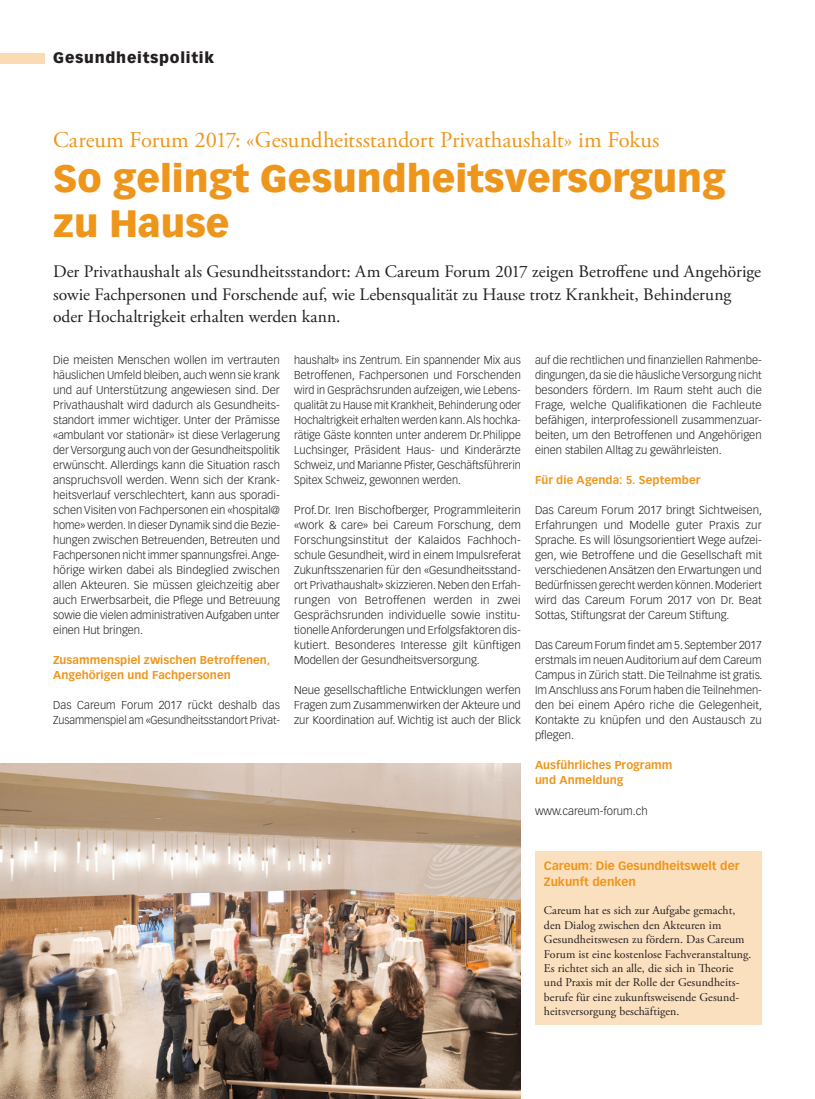
<style>
.page{position:relative;width:815px;height:1099px;background:#fff}
.page>*{position:absolute;margin:0;border:0;box-sizing:border-box;transform-origin:0 0}
.t1{font:900 37.5px/45px "Vectora LT Std";color:#ee961c}
.t2{font:22.5px "Adobe Garamond Pro";color:#ee961c}
.t3{font:17.5px/22.5px "Adobe Garamond Pro";color:#231f20}
.t4{font:900 15px "Vectora LT Std";letter-spacing:.05em;color:#231f20}
.t5{font:11.88px/14.4px "Adobe Garamond Pro";letter-spacing:.005em;color:#231f20}
.t6{font:700 11.88px/16.2px "Vectora LT Std";color:#ee961c}
.t7{font:300 11.25px/15px "Vectora LT Std";color:#231f20;text-align:justify}
.t8{font:700 11.25px/15px "Vectora LT Std";letter-spacing:.005em;color:#ee961c}
</style>
<div class="page">
<div style="left:0;top:53px;width:45px;height:10px;background:#fbdbb3"></div>
<img style="left:0;top:763px;width:521px;height:335px">
<div style="left:535px;top:850px;width:227px;height:174px;background:#fbe0bf"></div>
<h3 class="t4" style="left:53px;top:49px;width:162px">Gesundheitspolitik</h3>
<h2 class="t2" style="left:53px;top:126px;width:608px">Careum Forum 2017: «Gesundheitsstandort Privathaushalt» im Fokus</h2>
<h1 class="t1" style="left:53px;top:155px;width:674px">So gelingt Gesundheitsversorgung zu Hause</h1>
<p class="t3" style="left:53px;top:261px;width:710px">Der Privathaushalt als Gesundheitsstandort: Am Careum Forum 2017 zeigen Betroffene und Angehörige sowie Fachpersonen und Forschende auf, wie Lebensqualität zu Hause trotz Krankheit, Behinderung oder Hochaltrigkeit erhalten werden kann.</p>
<p class="t7" style="left:53px;top:353px;width:228px">Die meisten Menschen wollen im vertrauten häuslichen Umfeld bleiben, auch wenn sie krank und auf Unterstützung angewiesen sind. Der Privathaushalt wird dadurch als Gesundheits&shy;standort immer wichtiger. Unter der Prämisse «ambulant vor stationär» ist diese Verlagerung der Versorgung auch von der Gesundheitspolitik erwünscht. Allerdings kann die Situation rasch anspruchsvoll werden. Wenn sich der Krank&shy;heitsverlauf verschlechtert, kann aus sporadi&shy;schen Visiten von Fachpersonen ein «hospital@ home» werden. In dieser Dynamik sind die Bezie&shy;hungen zwischen Betreuenden, Betreuten und Fachpersonen nicht immer spannungsfrei. Ange&shy;hörige wirken dabei als Bindeglied zwischen allen Akteuren. Sie müssen gleichzeitig aber auch Erwerbsarbeit, die Pflege und Betreuung sowie die vielen administrativen Aufgaben unter einen Hut bringen.</p>
<p class="t8" style="left:53px;top:653px;width:219px">Zusammenspiel zwischen Betroffenen,<br>Angehörigen und Fachpersonen</p>
<p class="t7" style="left:53px;top:698px;width:228px">Das Careum Forum 2017 rückt deshalb das<br>Zusammenspiel am «Gesundheitsstandort Privat-</p>
<p class="t7" style="left:535px;top:353px;width:228px">auf die rechtlichen und finanziellen Rahmenbe&shy;dingungen, da sie die häusliche Versorgung nicht besonders fördern. Im Raum steht auch die Frage, welche Qualifikationen die Fachleute befähigen, interprofessionell zusammenzuar&shy;beiten, um den Betroffenen und Angehörigen einen stabilen Alltag zu gewährleisten.</p>
<p class="t8" style="left:535px;top:473px;width:167px">Für die Agenda: 5. September</p>
<p class="t7" style="left:535px;top:503px;width:229px">Das Careum Forum 2017 bringt Sichtweisen, Erfahrungen und Modelle guter Praxis zur Sprache. Es will lösungsorientiert Wege aufzei&shy;gen, wie Betroffene und die Gesellschaft mit verschiedenen Ansätzen den Erwartungen und Bedürfnissen gerecht werden können. Moderiert wird das Careum Forum 2017 von Dr. Beat Sottas, Stiftungsrat der Careum Stiftung.</p>
<p class="t7" style="left:535px;top:638px;width:229px">Das Careum Forum findet am 5. September 2017 erstmals im neuen Auditorium auf dem Careum Campus in Zürich statt. Die Teilnahme ist gratis.<br>Im Anschluss ans Forum haben die Teilnehmen&shy;den bei einem Apéro riche die Gelegenheit, Kontakte zu knüpfen und den Austausch zu pflegen.</p>
<p class="t8" style="left:535px;top:758px;width:139px">Ausführliches Programm und Anmeldung</p>
<p class="t7" style="left:535px;top:803px;width:114px">www.careum-forum.ch</p>
<p class="t7" style="left:294px;top:353px;width:228px">haushalt» ins Zentrum. Ein spannender Mix aus Betroffenen, Fachpersonen und Forschenden wird in Gesprächsrunden aufzeigen, wie Lebens&shy;qualität zu Hause mit Krankheit, Behinderung oder Hochaltrigkeit erhalten werden kann. Als hochka&shy;rätige Gäste konnten unter anderem Dr.Philippe Luchsinger, Präsident Haus- und Kinderärzte Schweiz, und Marianne Pfister, Geschäftsführerin Spitex Schweiz, gewonnen werden.</p>
<p class="t7" style="left:294px;top:503px;width:228px">Prof.Dr. Iren Bischofberger, Programmleiterin «work &amp; care» bei Careum Forschung, dem Forschungsinstitut der Kalaidos Fachhoch&shy;schule Gesundheit, wird in einem Impulsreferat Zukunftsszenarien für den «Gesundheitsstand&shy;ort Privathaushalt» skizzieren. Neben den Erfah&shy;rungen von Betroffenen werden in zwei Gesprächsrunden individuelle sowie institu&shy;tionelle Anforderungen und Erfolgsfaktoren dis&shy;kutiert. Besonderes Interesse gilt künftigen Modellen der Gesundheitsversorgung.</p>
<p class="t7" style="left:294px;top:683px;width:228px">Neue gesellschaftliche Entwicklungen werfen Fragen zum Zusammenwirken der Akteure und zur Koordination auf. Wichtig ist auch der Blick</p>
<p class="t6" style="left:544px;top:857px;width:197px">Careum: Die Gesundheitswelt der<br>Zukunft denken</p>
<p class="t5" style="left:544px;top:903px;width:209px">Careum hat es sich zur Aufgabe gemacht, den Dialog zwischen den Akteuren im Gesundheitswesen zu fördern. Das Careum Forum ist eine kostenlose Fachveranstaltung.<br>Es richtet sich an alle, die sich in Theorie und Praxis mit der Rolle der Gesundheits&shy;berufe für eine zukunftsweisende Gesund&shy;heitsversorgung beschäftigen.</p>
</div>
